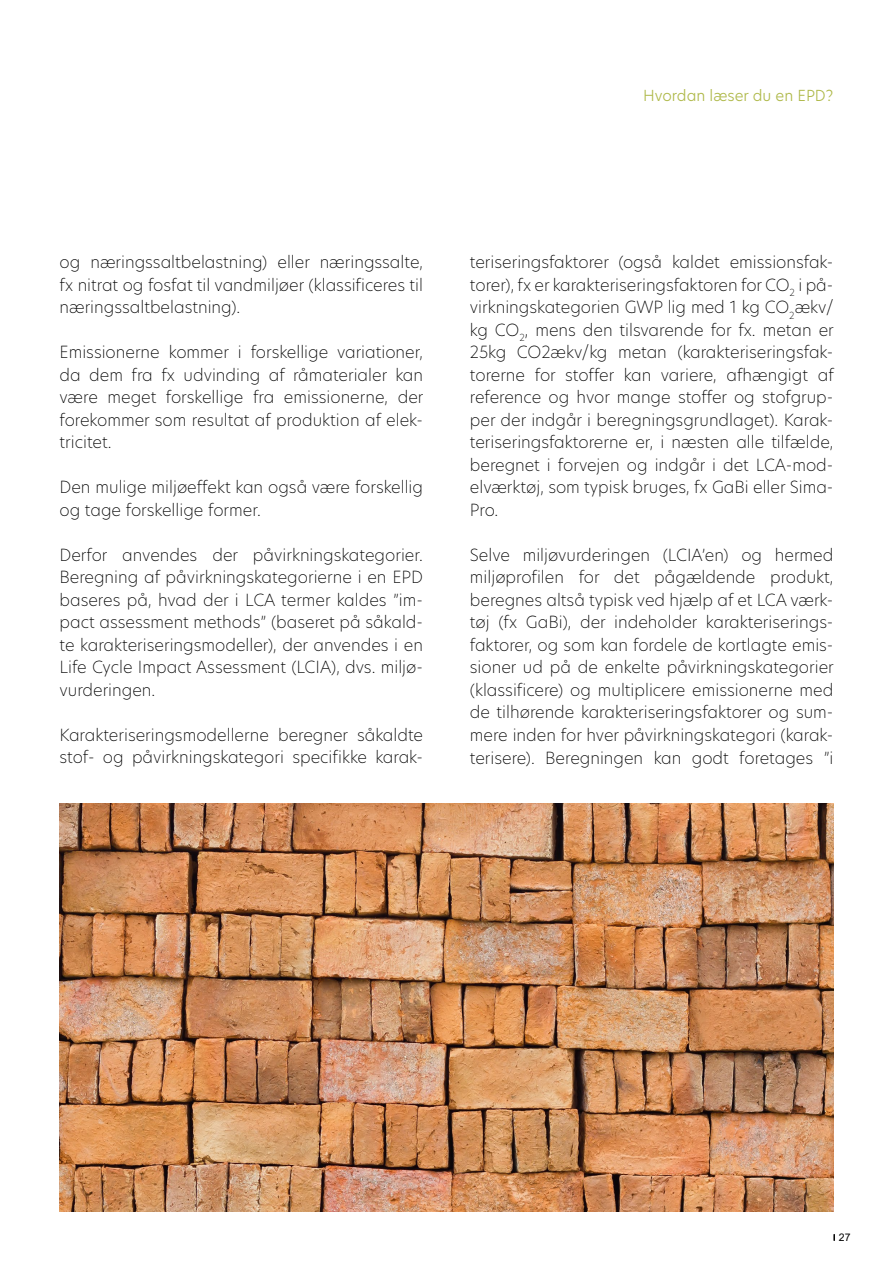
<style>
.page{position:relative;width:893px;height:1263px;background:#fff}
.page>*{position:absolute;margin:0;border:0;box-sizing:border-box;transform-origin:0 0}
.t1{font:200 16.5px/22.5px "Hero New";color:#000;text-align:justify}
.t2{font:300 15px "Hero New";color:#afb94a}
.t3{font:10.5px "Arial";color:#000}
</style>
<div class="page">
<svg style="left:833px;top:1234px;width:2px;height:6px"></svg>
<img style="left:60px;top:804px;width:773px;height:408px">
<p class="t2" style="left:643px;top:85px;width:192px">Hvordan læser du en EPD?</p>
<p class="t1" style="left:60px;top:251px;width:365px">og næringssaltbelastning) eller næringssalte, fx nitrat og fosfat til vandmiljøer (klassificeres til næringssaltbelastning).</p>
<p class="t1" style="left:60px;top:341px;width:365px">Emissionerne kommer i forskellige variationer, da dem fra fx udvinding af råmaterialer kan være meget forskellige fra emissionerne, der forekommer som resultat af produktion af elek&shy;tricitet.</p>
<p class="t1" style="left:60px;top:476px;width:365px">Den mulige miljøeffekt kan også være forskellig og tage forskellige former.</p>
<p class="t1" style="left:60px;top:543px;width:365px">Derfor anvendes der påvirkningskategorier.<br>Beregning af påvirkningskategorierne i en EPD baseres på, hvad der i LCA termer kaldes ”im&shy;pact assessment methods” (baseret på såkald&shy;te karakteriseringsmodeller), der anvendes i en Life Cycle Impact Assessment (LCIA), dvs. miljø&shy;vurderingen.</p>
<p class="t1" style="left:60px;top:723px;width:365px">Karakteriseringsmodellerne beregner såkaldte stof- og påvirkningskategori specifikke karak-</p>
<p class="t1" style="left:470px;top:251px;width:365px">teriseringsfaktorer (også kaldet emissionsfak&shy;torer), fx er karakteriseringsfaktoren for CO<sub>2</sub> i på&shy;virkningskategorien GWP lig med 1 kg CO<sub>2</sub>ækv/ kg CO<sub>2</sub>, mens den tilsvarende for fx. metan er 25kg CO2ækv/kg metan (karakteriseringsfak&shy;torerne for stoffer kan variere, afhængigt af reference og hvor mange stoffer og stofgrup&shy;per der indgår i beregningsgrundlaget). Karak&shy;teriseringsfaktorerne er, i næsten alle tilfælde, beregnet i forvejen og indgår i det LCA-mod&shy;elværktøj, som typisk bruges, fx GaBi eller Sima-Pro.</p>
<p class="t1" style="left:470px;top:543px;width:365px">Selve miljøvurderingen (LCIA’en) og hermed miljøprofilen for det pågældende produkt, beregnes altså typisk ved hjælp af et LCA værk&shy;tøj (fx GaBi), der indeholder karakteriserings&shy;faktorer, og som kan fordele de kortlagte emis&shy;sioner ud på de enkelte påvirkningskategorier (klassificere) og multiplicere emissionerne med de tilhørende karakteriseringsfaktorer og sum&shy;mere inden for hver påvirkningskategori (karak&shy;terisere). Beregningen kan godt foretages ”i</p>
<p class="t3" style="left:839px;top:1230px;width:13px">27</p>
</div>
